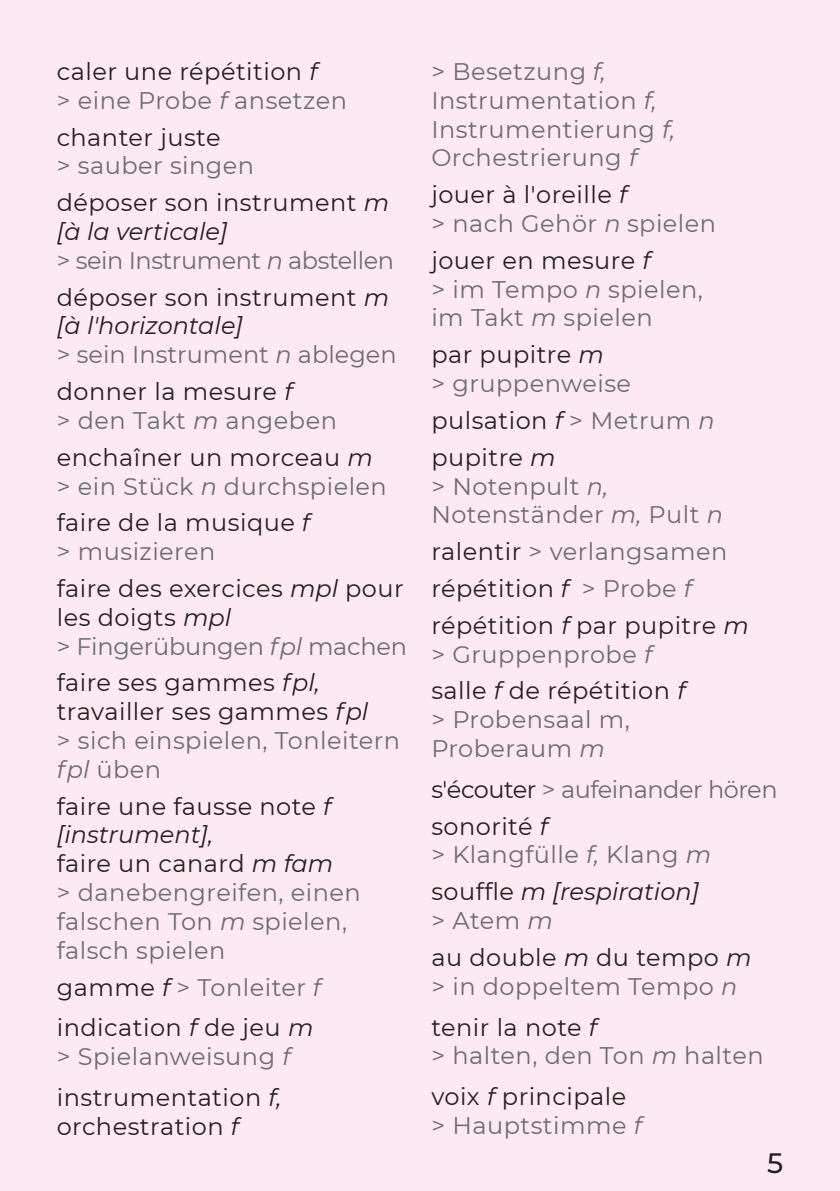
<style>
.page{position:relative;width:840px;height:1191px;background:#fff}
.page>*{position:absolute;margin:0;border:0;box-sizing:border-box;transform-origin:0 0}
.t1{font:500 28px "Montserrat";color:#231f20}
.t2{font:24px/28.8px "Montserrat";letter-spacing:.02em;color:#231f20}
.t3{font:24px/28.8px "Montserrat";letter-spacing:.02em;color:#6c6d70}
.t4{font:24px "Montserrat";letter-spacing:-.02em;color:#6c6d70}
.t5{font:24px "Montserrat";color:#6c6d70}
.t6{font:24px "Montserrat";letter-spacing:-.01em;color:#6c6d70}
.t7{font:italic 24px "Montserrat";color:#231f20}
.s1{font-style:italic}
.s2{color:#231f20}
.s3{font-style:italic;color:#231f20}
.s4{color:#6c6d70}
.s5{font-style:italic;color:#6c6d70}
.s6{font-style:normal}
</style>
<div class="page">
<div style="left:420px;top:0;width:419px;height:1191px;background:#fce9f1"></div>
<div style="left:0;top:0;width:420px;height:1191px;background:#fce9f1"></div>
<p class="t2" style="left:57px;top:56px;width:262px">caler une répétition <span class="s1">f</span></p>
<p class="t3" style="left:57px;top:85px;width:291px">&gt; eine Probe <span class="s1">f</span> ansetzen</p>
<p class="t2" style="left:57px;top:122px;width:165px">chanter juste</p>
<p class="t3" style="left:57px;top:151px;width:199px">&gt; sauber singen</p>
<p class="t2" style="left:57px;top:187px;width:334px">déposer son instrument <span class="s1">m [à la verticale]</span></p>
<p class="t4" style="left:57px;top:244px;width:339px">&gt; sein Instrument <span class="s1">n</span> abstellen</p>
<p class="t2" style="left:57px;top:282px;width:334px">déposer son instrument <span class="s1">m [à l'horizontale]</span></p>
<p class="t5" style="left:57px;top:338px;width:341px">&gt; sein Instrument <span class="s1">n</span> ablegen</p>
<p class="t2" style="left:57px;top:376px;width:237px">donner la mesure <span class="s1">f</span></p>
<p class="t3" style="left:57px;top:405px;width:281px">&gt; den Takt <span class="s1">m</span> angeben</p>
<p class="t2" style="left:57px;top:442px;width:317px">enchaîner un morceau <span class="s1">m</span></p>
<p class="t3" style="left:57px;top:471px;width:331px">&gt; ein Stück <span class="s1">n</span> durchspielen</p>
<p class="t2" style="left:57px;top:507px;width:254px">faire de la musique <span class="s1">f</span></p>
<p class="t3" style="left:57px;top:536px;width:160px">&gt; musizieren</p>
<p class="t2" style="left:57px;top:573px;width:348px">faire des exercices <span class="s1">mpl</span> pour les doigts <span class="s1">mpl</span></p>
<p class="t6" style="left:57px;top:629px;width:351px">&gt; Fingerübungen <span class="s1">fpl</span> machen</p>
<p class="t2" style="left:57px;top:667px;width:313px">faire ses gammes <span class="s1">fpl, </span>travailler ses gammes <span class="s1">fpl</span></p>
<p class="t3" style="left:57px;top:725px;width:344px">&gt; sich einspielen, Tonleitern <span class="s1">fpl</span> üben</p>
<p class="t2" style="left:57px;top:791px;width:276px">faire une fausse note <span class="s1">f [instrument],</span></p>
<p class="t2" style="left:57px;top:848px;width:278px">faire un canard <span class="s1">m fam</span></p>
<p class="t3" style="left:57px;top:877px;width:305px">&gt; danebengreifen, einen falschen Ton <span class="s1">m</span> spielen, falsch spielen</p>
<p class="t3" style="left:57px;top:971px;width:266px"><span class="s2">gamme</span> <span class="s3">f</span> &gt; Tonleiter <span class="s1">f</span></p>
<p class="t2" style="left:57px;top:1012px;width:258px">indication <span class="s1">f</span> de jeu <span class="s1">m</span></p>
<p class="t3" style="left:57px;top:1041px;width:235px">&gt; Spielanweisung <span class="s1">f</span></p>
<p class="t2" style="left:57px;top:1082px;width:226px">instrumentation <span class="s1">f, </span>orchestration <span class="s1">f</span></p>
<p class="t3" style="left:431px;top:56px;width:245px">&gt; Besetzung <span class="s1">f,<br></span>Instrumentation <span class="s1">f,<br></span>Instrumentierung <span class="s1">f,<br></span>Orchestrierung <span class="s1">f</span></p>
<p class="t2" style="left:431px;top:179px;width:197px">jouer à l'oreille <span class="s1">f</span></p>
<p class="t3" style="left:431px;top:208px;width:286px">&gt; nach Gehör <span class="s1">n</span> spielen</p>
<p class="t2" style="left:431px;top:245px;width:221px">jouer en mesure <span class="s1">f</span></p>
<p class="t3" style="left:431px;top:274px;width:273px">&gt; im Tempo <span class="s1">n</span> spielen,</p>
<p class="t3" style="left:431px;top:303px;width:223px">im Takt <span class="s1">m</span> spielen</p>
<p class="t2" style="left:431px;top:339px;width:174px">par pupitre <span class="s1">m</span></p>
<p class="t3" style="left:431px;top:368px;width:201px">&gt; gruppenweise</p>
<p class="t2" style="left:431px;top:405px;width:285px">pulsation <span class="s1">f</span> <span class="s4">&gt; Metrum</span> <span class="s5">n</span></p>
<p class="t2" style="left:431px;top:442px;width:126px">pupitre <span class="s1">m</span></p>
<p class="t3" style="left:431px;top:471px;width:293px">&gt; Notenpult <span class="s1">n,<br></span>Notenständer <span class="s1">m,</span> Pult <span class="s1">n</span></p>
<p class="t3" style="left:431px;top:536px;width:297px"><span class="s2">ralentir</span> &gt; verlangsamen</p>
<p class="t2" style="left:431px;top:573px;width:262px">répétition <span class="s1">f</span> <span class="s4">&gt; Probe</span> <span class="s5">f</span></p>
<p class="t2" style="left:431px;top:610px;width:319px">répétition <span class="s1">f</span> par pupitre <span class="s1">m</span></p>
<p class="t3" style="left:431px;top:639px;width:222px">&gt; Gruppenprobe <span class="s1">f</span></p>
<p class="t2" style="left:431px;top:675px;width:255px">salle <span class="s1">f</span> de répétition <span class="s1">f</span></p>
<p class="t3" style="left:431px;top:704px;width:200px">&gt; Probensaal m,</p>
<p class="t3" style="left:431px;top:733px;width:175px">Proberaum <span class="s1">m</span></p>
<p class="t4" style="left:431px;top:772px;width:347px"><span class="s2">s'écouter</span> &gt; aufeinander hören</p>
<p class="t2" style="left:431px;top:811px;width:118px">sonorité <span class="s1">f</span></p>
<p class="t3" style="left:431px;top:839px;width:281px">&gt; Klangfülle <span class="s1">f,</span> Klang <span class="s1">m</span></p>
<p class="t7" style="left:431px;top:875px;width:269px"><span class="s6">souffle</span> m [respiration]</p>
<p class="t3" style="left:431px;top:905px;width:123px">&gt; Atem <span class="s1">m</span></p>
<p class="t2" style="left:431px;top:942px;width:321px">au double <span class="s1">m</span> du tempo <span class="s1">m</span></p>
<p class="t3" style="left:431px;top:971px;width:307px">&gt; in doppeltem Tempo <span class="s1">n</span></p>
<p class="t2" style="left:431px;top:1011px;width:167px">tenir la note <span class="s1">f</span></p>
<p class="t3" style="left:431px;top:1040px;width:333px">&gt; halten, den Ton <span class="s1">m</span> halten</p>
<p class="t2" style="left:431px;top:1081px;width:196px">voix <span class="s1">f</span> principale</p>
<p class="t3" style="left:431px;top:1110px;width:212px">&gt; Hauptstimme <span class="s1">f</span></p>
<p class="t1" style="left:766px;top:1143px;width:18px">5</p>
</div>
